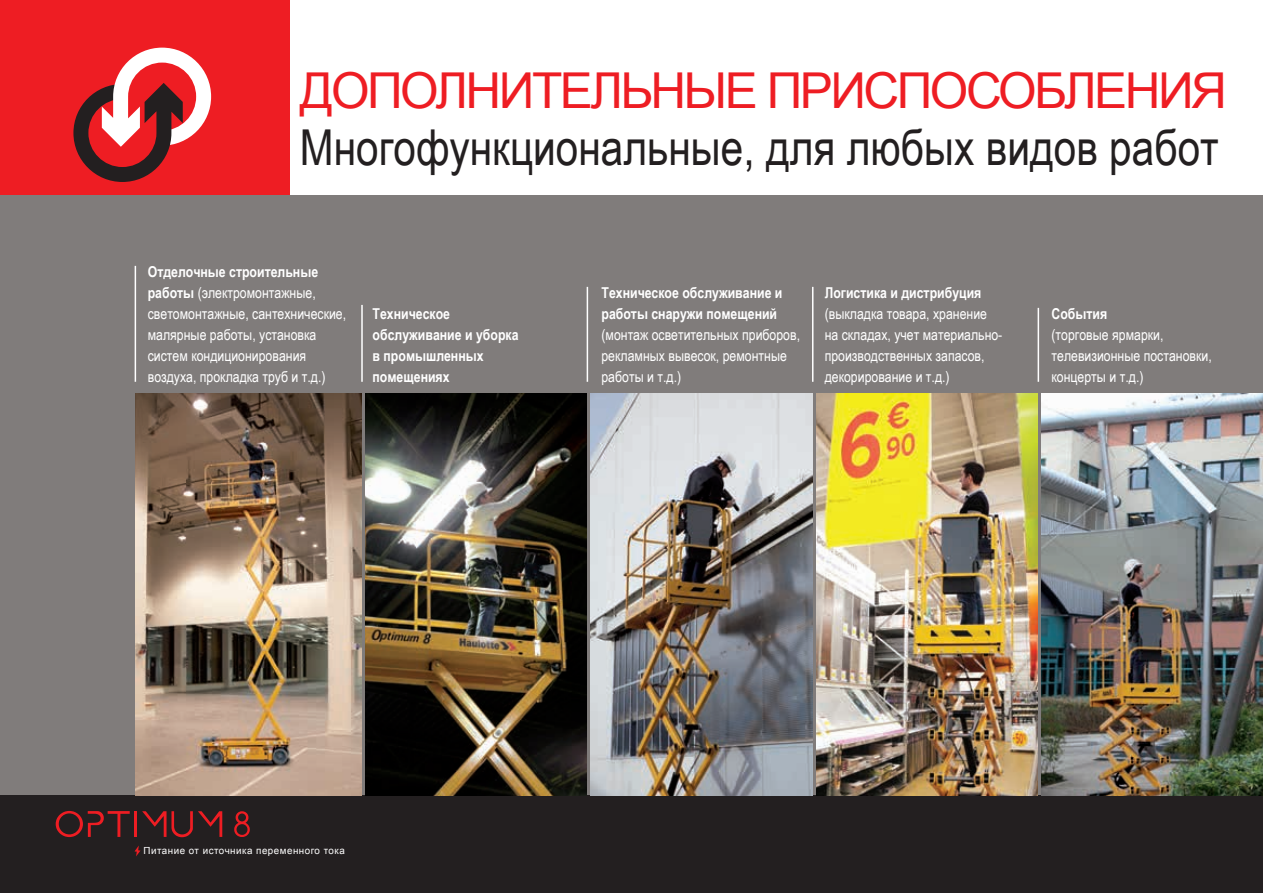
<style>
.page{position:relative;width:1263px;height:893px;background:#fff}
.page>*{position:absolute;margin:0;border:0;box-sizing:border-box;transform-origin:0 0}
.t1{font:49.5px "Arial Narrow";color:#231f20}
.t2{font:49.5px "Arial";letter-spacing:-.05em;color:#ee1d23}
.t3{font:15px/21px "Arial Narrow";color:#fff}
.t4{font:700 15px/21px "Arial Narrow";color:#fff}
.t5{font:9.75px "Arial";letter-spacing:.05em;color:#fff}
.s1{font-weight:700}
</style>
<div class="page">
<div style="left:0;top:195px;width:1263px;height:602px;background:#807c7b"></div>
<div style="left:0;top:796px;width:1263px;height:97px;background:#231f20"></div>
<div style="left:0;top:0;width:289px;height:195px;background:#ee1d23"></div>
<img style="left:136px;top:393px;width:225px;height:403px">
<img style="left:366px;top:393px;width:221px;height:403px">
<img style="left:591px;top:393px;width:221px;height:403px">
<img style="left:816px;top:393px;width:221px;height:403px">
<img style="left:1041px;top:393px;width:222px;height:403px">
<hr style="left:135px;top:266px;width:1px;height:116px;background:#fff">
<hr style="left:361px;top:305px;width:2px;height:77px;background:#fff">
<hr style="left:587px;top:287px;width:1px;height:95px;background:#fff">
<hr style="left:812px;top:287px;width:1px;height:95px;background:#fff">
<hr style="left:1037px;top:308px;width:2px;height:74px;background:#fff">
<svg style="left:73px;top:48px;width:138px;height:134px"></svg>
<svg style="left:135px;top:845px;width:5px;height:11px"></svg>
<svg style="left:56px;top:811px;width:74px;height:26px"></svg>
<hr style="left:134px;top:811px;width:3px;height:26px;background:#ee1d23">
<svg style="left:142px;top:811px;width:80px;height:26px"></svg>
<svg style="left:234px;top:811px;width:16px;height:26px"></svg>
<h1 class="t2" style="left:300px;top:58px;width:928px">ДОПОЛНИТЕЛЬНЫЕ ПРИСПОСОБЛЕНИЯ</h1>
<h1 class="t1" style="left:300px;top:111px;width:920px">Многофункциональные, для любых видов работ</h1>
<p class="t3" style="left:148px;top:260px;width:200px"><span class="s1">Отделочные строительные работы</span> (электромонтажные, светомонтажные, сантехнические, малярные работы, установка систем кондиционирования воздуха, прокладка труб и т.д.)</p>
<p class="t4" style="left:373px;top:302px;width:147px">Техническое обслуживание и уборка в промышленных помещениях</p>
<p class="t4" style="left:601px;top:281px;width:183px">Техническое обслуживание и работы снаружи помещений</p>
<p class="t3" style="left:601px;top:323px;width:200px">(монтаж осветительных приборов, рекламных вывесок, ремонтные работы и т.д.)</p>
<p class="t4" style="left:825px;top:281px;width:158px">Логистика и дистрибуция</p>
<p class="t3" style="left:825px;top:302px;width:179px">(выкладка товара, хранение на складах, учет материально&shy;производственных запасов, декорирование и т.д.)</p>
<p class="t4" style="left:1051px;top:302px;width:57px">События</p>
<p class="t3" style="left:1051px;top:323px;width:162px">(торговые ярмарки, телевизионные постановки, концерты и т.д.)</p>
<p class="t5" style="left:144px;top:844px;width:203px">Питание от источника переменного тока</p>
</div>
